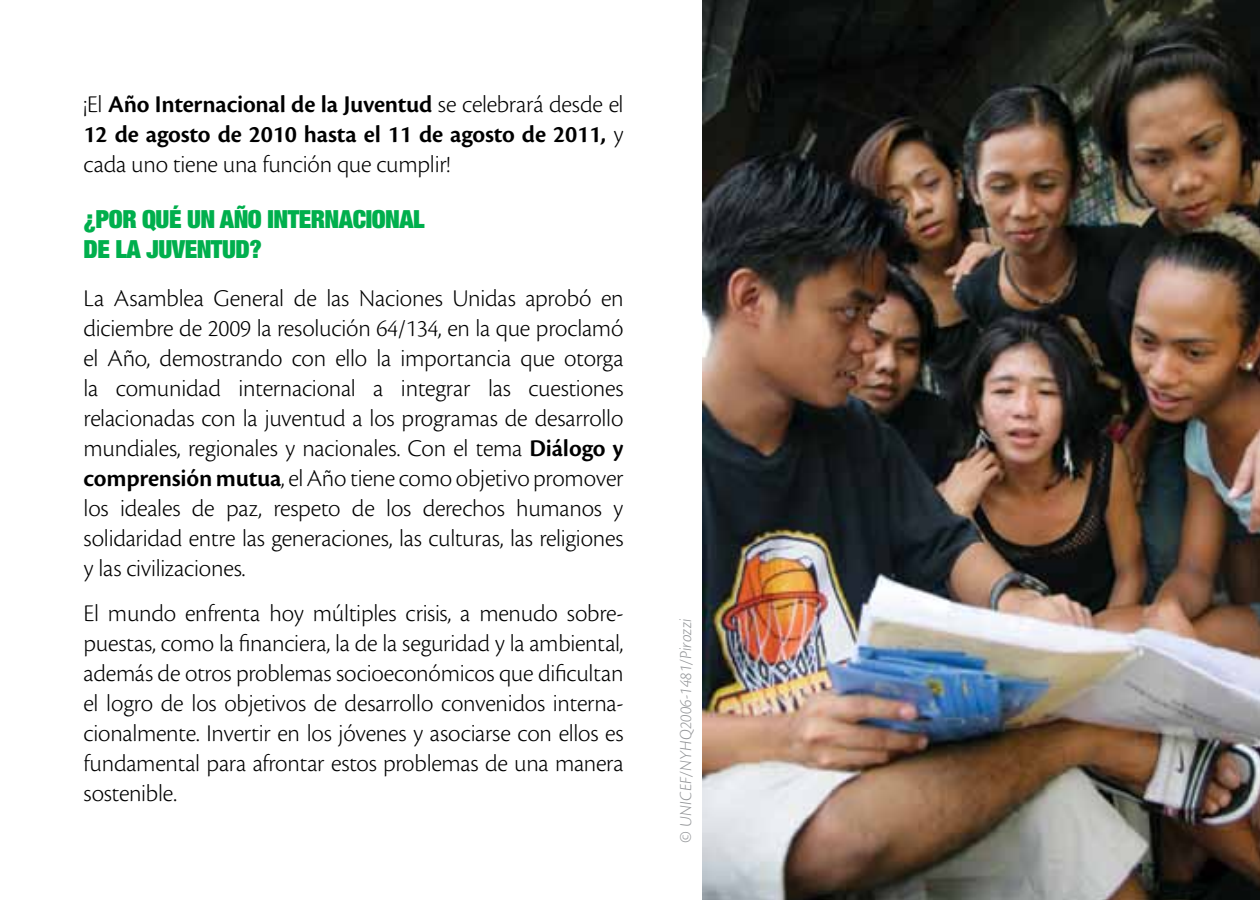
<style>
.page{position:relative;width:1260px;height:900px;background:#fff}
.page>*{position:absolute;margin:0;border:0;box-sizing:border-box;transform-origin:0 0}
.t1{font:300 25px/30px "Cronos Pro";letter-spacing:-.01em;color:#000;text-align:justify}
.t2{font:600 25px/30px "Cronos Pro";letter-spacing:-.01em;color:#000;text-align:justify}
.t3{font:900 condensed 25px/30px "Helvetica Neue LT Std";letter-spacing:-.02em;color:#00af4d}
.t4{font:italic 300 17.5px "Cronos Pro";letter-spacing:.01em;color:#939598}
.s1{font-weight:300}
.s2{font-weight:600}
</style>
<div class="page">
<img style="left:702px;top:0;width:558px;height:900px">
<p class="t2" style="left:84px;top:89px;width:542px"><span class="s1">¡El</span> Año Internacional de la Juventud <span class="s1">se celebrará desde el </span>12 de agosto de 2010 hasta el 11 de agosto de 2011, <span class="s1">y cada uno tiene una función que cumplir!</span></p>
<p class="t3" style="left:84px;top:204px;width:204px">¿POR QUÉ UN AÑO INTERNACIONAL<br>DE LA JUVENTUD</p>
<p class="t3" style="left:249px;top:234px;width:14px">?</p>
<p class="t1" style="left:84px;top:283px;width:542px">La Asamblea General de las Naciones Unidas aprobó en diciembre de 2009 la resolución 64/134, en la que proclamó el Año, demostrando con ello la importancia que otorga la comunidad internacional a integrar las cuestiones relacionadas con la juventud a los programas de desarrollo mundiales, regionales y nacionales. Con el tema <span class="s2">Diálogo y comprensión mutua</span>, el Año tiene como objetivo promover los ideales de paz, respeto de los derechos humanos y solidaridad entre las generaciones, las culturas, las religiones y las civilizaciones.</p>
<p class="t1" style="left:84px;top:598px;width:542px">El mundo enfrenta hoy múltiples crisis, a menudo sobre&shy;puestas, como la financiera, la de la seguridad y la ambiental, además de otros problemas socioeconómicos que dificultan el logro de los objetivos de desarrollo convenidos interna&shy;cionalmente. Invertir en los jóvenes y asociarse con ellos es fundamental para afrontar estos problemas de una manera sostenible.</p>
<p class="t4" style="left:676px;top:843px;width:226px;rotate:-90deg">© UNICEF/NYHQ2006-1481/Pirozzi</p>
</div>
